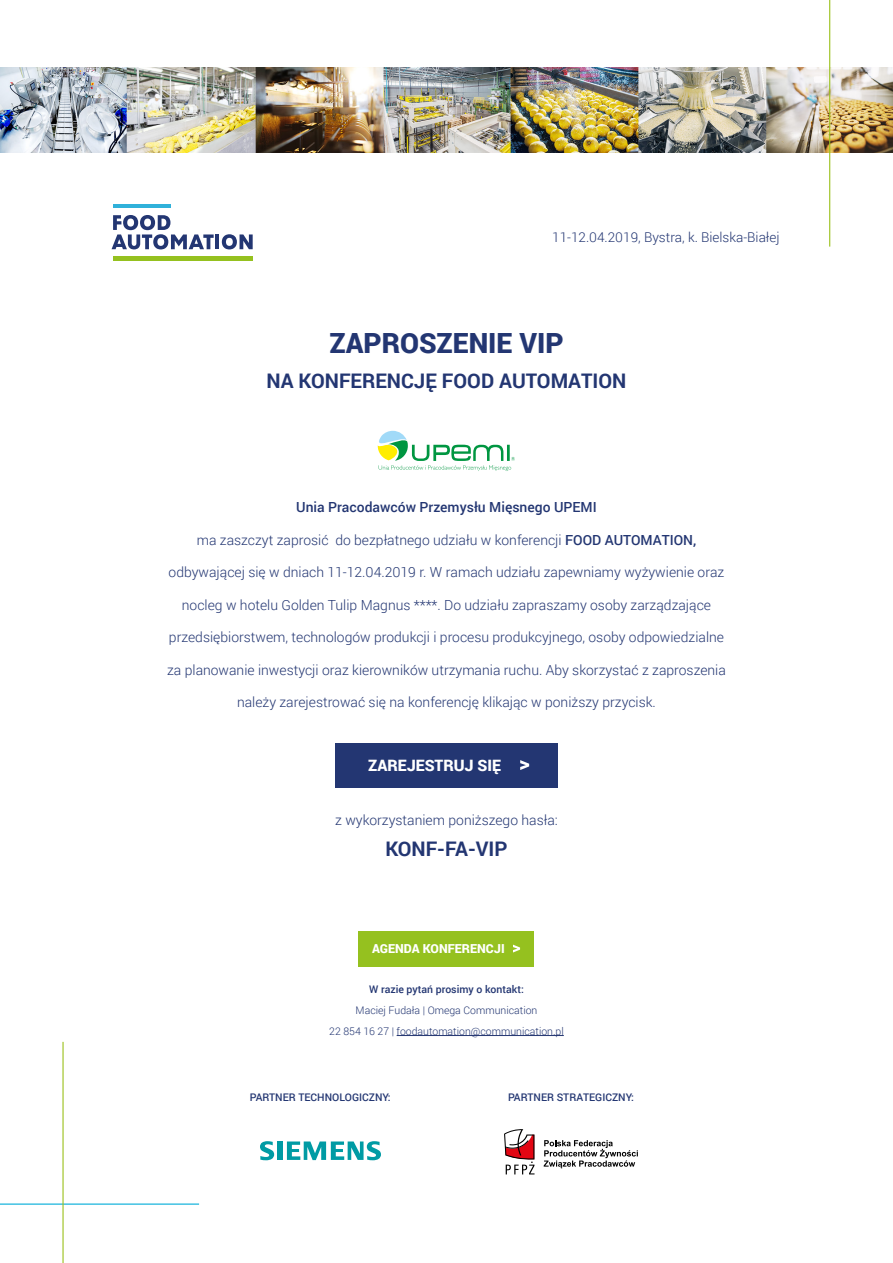
<style>
.page{position:relative;width:893px;height:1263px;background:#fff}
.page>*{position:absolute;margin:0;border:0;box-sizing:border-box;transform-origin:0 0}
.t1{font:900 27.75px "Roboto";color:#233672}
.t2{font:700 20.1px "Roboto";color:#233672}
.t3{font:900 15.75px "Roboto";color:#fff}
.t4{font:300 13.95px "Roboto";color:#233672}
.t5{font:500 13.95px "Roboto";color:#233672}
.t6{font:300 13.5px "Roboto";color:#233672}
.t7{font:900 12.45px "Roboto";color:#fff}
.t8{font:300 10.5px/21px "Roboto";color:#233672;text-align:center}
.t9{font:500 10.5px "Roboto";color:#233672}
.s1{font-weight:500}
</style>
<div class="page">
<img style="left:0;top:67px;width:893px;height:86px">
<svg style="left:112px;top:215px;width:102px;height:34px"></svg>
<hr style="left:215px;top:234px;width:4px;height:15px;background:#233672">
<svg style="left:222px;top:234px;width:31px;height:15px"></svg>
<hr style="left:113px;top:204px;width:58px;height:4px;background:#30b1da">
<hr style="left:113px;top:256px;width:140px;height:4px;background:#95c11f">
<hr style="left:829px;top:0;width:1px;height:247px;background:#9bc11d">
<svg style="left:260px;top:1141px;width:121px;height:19px"></svg>
<svg style="left:504px;top:1129px;width:30px;height:45px"></svg>
<svg style="left:544px;top:1140px;width:94px;height:28px"></svg>
<hr style="left:0;top:1203px;width:199px;height:2px;background:#00add9">
<hr style="left:62px;top:1042px;width:2px;height:221px;background:#9bc11d">
<div style="left:335px;top:743px;width:223px;height:44px;background:#233672"></div>
<svg style="left:520px;top:760px;width:9px;height:10px"></svg>
<div style="left:359px;top:931px;width:175px;height:35px;background:#95c11f"></div>
<svg style="left:513px;top:945px;width:7px;height:7px"></svg>
<hr style="left:397px;top:1035px;width:167px;height:1px;background:#233672">
<svg style="left:377px;top:431px;width:138px;height:40px"></svg>
<p class="t6" style="left:552px;top:228px;width:229px">11-12.04.2019, Bystra, k. Bielska-Białej</p>
<h1 class="t1" style="left:329px;top:323px;width:236px">ZAPROSZENIE VIP</h1>
<h2 class="t2" style="left:267px;top:367px;width:361px">NA KONFERENCJĘ FOOD AUTOMATION</h2>
<p class="t5" style="left:296px;top:498px;width:302px">Unia Pracodawców Przemysłu Mięsnego UPEMI</p>
<p class="t4" style="left:197px;top:530px;width:501px">ma zaszczyt zaprosić do bezpłatnego udziału w konferencji <span class="s1">FOOD AUTOMATION,</span></p>
<p class="t4" style="left:169px;top:563px;width:557px">odbywającej się w dniach 11-12.04.2019 r. W ramach udziału zapewniamy wyżywienie oraz</p>
<p class="t4" style="left:182px;top:595px;width:531px">nocleg w hotelu Golden Tulip Magnus ****. Do udziału zapraszamy osoby zarządzające</p>
<p class="t4" style="left:169px;top:628px;width:557px">przedsiębiorstwem, technologów produkcji i procesu produkcyjnego, osoby odpowiedzialne</p>
<p class="t4" style="left:167px;top:660px;width:560px">za planowanie inwestycji oraz kierowników utrzymania ruchu. Aby skorzystać z zaproszenia</p>
<p class="t4" style="left:237px;top:692px;width:420px">należy zarejestrować się na konferencję klikając w poniższy przycisk.</p>
<p class="t3" style="left:368px;top:754px;width:135px">ZAREJESTRUJ SIĘ</p>
<p class="t4" style="left:335px;top:810px;width:224px">z wykorzystaniem poniższego hasła:</p>
<h2 class="t2" style="left:385px;top:835px;width:124px">KONF-FA-VIP</h2>
<p class="t7" style="left:372px;top:940px;width:134px">AGENDA KONFERENCJI</p>
<p class="t9" style="left:369px;top:982px;width:156px">W razie pytań prosimy o kontakt:</p>
<p class="t8" style="left:329px;top:999px;width:236px">Maciej Fudała | Omega Communication<br>22 854 16 27 | foodautomation@communication.pl</p>
<p class="t9" style="left:250px;top:1089px;width:142px">PARTNER TECHNOLOGICZNY:</p>
<p class="t9" style="left:508px;top:1089px;width:127px">PARTNER STRATEGICZNY:</p>
</div>
